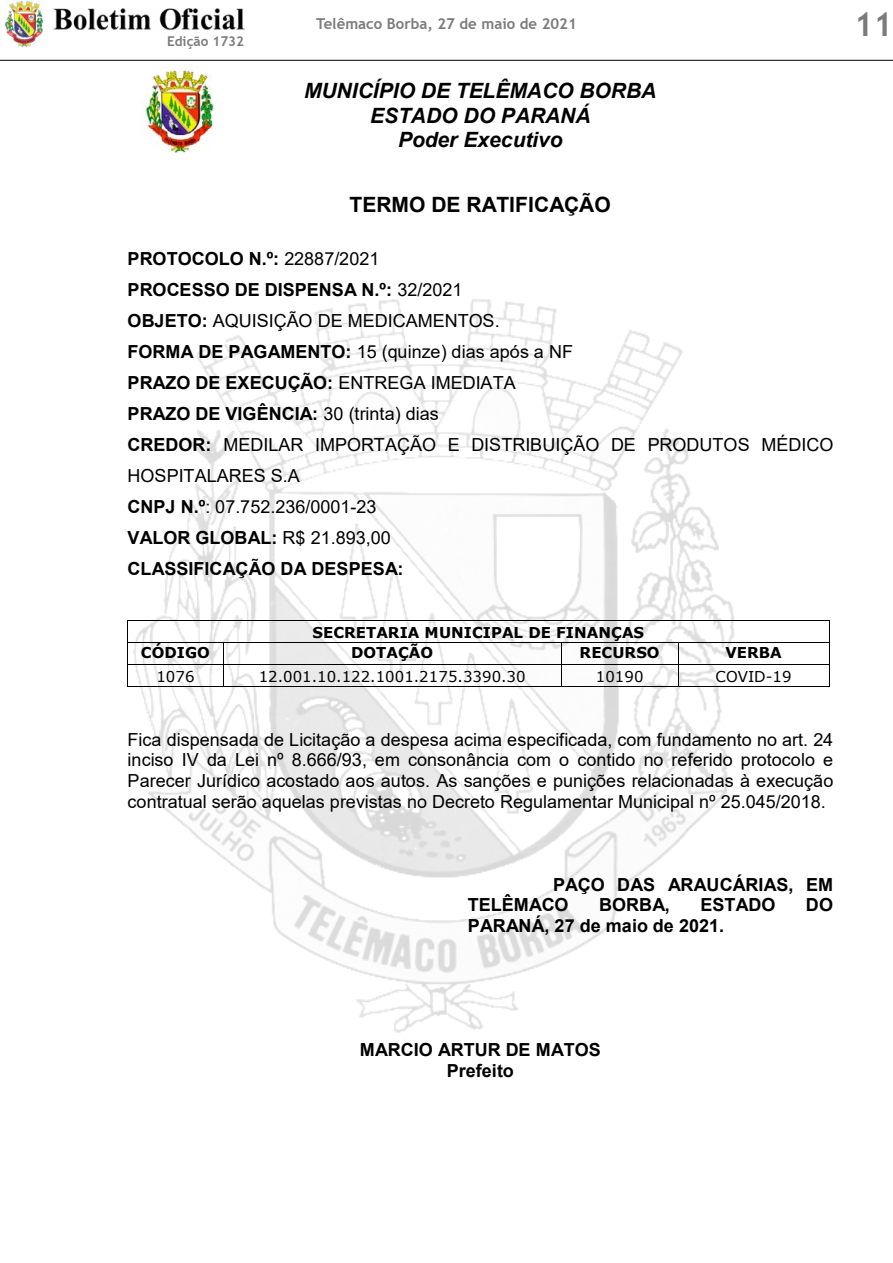
<style>
.page{position:relative;width:893px;height:1263px;background:#fff}
.page>*{position:absolute;margin:0;border:0;box-sizing:border-box;transform-origin:0 0}
.t1{font:700 33px "Trebuchet MS";color:#7c7b7b}
.t2{font:italic 700 21px/24.2px "Arial";letter-spacing:-.005em;color:#000;text-align:center}
.t3{font:700 21px "Arial";letter-spacing:-.005em;color:#000}
.t4{font:18px/31px "Arial";color:#000}
.t5{font:700 18px/20.7px "Arial";color:#000}
.t6{font:700 15px "Verdana";color:#000}
.t7{font:15px "Verdana";letter-spacing:.005em;color:#000}
.t8{font:700 15px "Trebuchet MS";color:#7c7b7b}
.t9{font:700 13.5px "Trebuchet MS";color:#7c7b7b}
.s1{font-weight:700}
</style>
<div class="page">
<img style="left:5px;top:1px;width:38px;height:46px">
<img style="left:53px;top:8px;width:191px;height:21px">
<hr style="left:0;top:60px;width:893px;height:1px;background:#000">
<img style="left:133px;top:299px;width:601px;height:734px">
<img style="left:142px;top:67px;width:72px;height:86px">
<hr style="left:128px;top:620px;width:701px;height:1px;background:#000">
<hr style="left:128px;top:642px;width:95px;height:1px;background:#000">
<hr style="left:224px;top:642px;width:337px;height:1px;background:#000">
<hr style="left:562px;top:642px;width:116px;height:1px;background:#000">
<hr style="left:679px;top:642px;width:150px;height:1px;background:#000">
<hr style="left:128px;top:664px;width:95px;height:1px;background:#000">
<hr style="left:224px;top:664px;width:337px;height:1px;background:#000">
<hr style="left:562px;top:664px;width:116px;height:1px;background:#000">
<hr style="left:679px;top:664px;width:150px;height:1px;background:#000">
<svg style="left:127px;top:620px;width:1px;height:67px"></svg>
<hr style="left:128px;top:686px;width:95px;height:1px;background:#000">
<svg style="left:223px;top:642px;width:1px;height:45px"></svg>
<hr style="left:224px;top:686px;width:337px;height:1px;background:#000">
<svg style="left:561px;top:642px;width:1px;height:45px"></svg>
<hr style="left:562px;top:686px;width:116px;height:1px;background:#000">
<svg style="left:678px;top:642px;width:1px;height:45px"></svg>
<hr style="left:679px;top:686px;width:150px;height:1px;background:#000">
<svg style="left:829px;top:620px;width:1px;height:67px"></svg>
<p class="t9" style="left:167px;top:33px;width:79px">Edição 1732</p>
<p class="t8" style="left:316px;top:14px;width:262px">Telêmaco Borba, 27 de maio de 2021</p>
<h1 class="t1" style="left:854px;top:3px;width:40px">11</h1>
<p class="t2" style="left:304px;top:79px;width:354px">MUNICÍPIO DE TELÊMACO BORBA<br>ESTADO DO PARANÁ<br>Poder Executivo</p>
<p class="t3" style="left:350px;top:190px;width:263px">TERMO DE RATIFICAÇÃO</p>
<p class="t4" style="left:128px;top:243px;width:707px"><span class="s1">PROTOCOLO N.º:</span> 22887/2021<br><span class="s1">PROCESSO DE DISPENSA N.º:</span> 32/2021<br><span class="s1">OBJETO:</span> AQUISIÇÃO DE MEDICAMENTOS.<br><span class="s1">FORMA DE PAGAMENTO:</span> 15 (quinze) dias após a NF<br><span class="s1">PRAZO DE EXECUÇÃO:</span> ENTREGA IMEDIATA<br><span class="s1">PRAZO DE VIGÊNCIA:</span> 30 (trinta) dias<br><span class="s1">CREDOR:</span> MEDILAR IMPORTAÇÃO E DISTRIBUIÇÃO DE PRODUTOS MÉDICO HOSPITALARES S.A<br><span class="s1">CNPJ N.º</span>: 07.752.236/0001-23<br><span class="s1">VALOR GLOBAL:</span> R$ 21.893,00<br><span class="s1">CLASSIFICAÇÃO DA DESPESA:</span></p>
<p class="t6" style="left:312px;top:622px;width:333px">SECRETARIA MUNICIPAL DE FINANÇAS</p>
<p class="t6" style="left:141px;top:642px;width:70px">CÓDIGO</p>
<p class="t6" style="left:351px;top:642px;width:84px">DOTAÇÃO</p>
<p class="t6" style="left:580px;top:642px;width:82px">RECURSO</p>
<p class="t6" style="left:725px;top:642px;width:58px">VERBA</p>
<p class="t7" style="left:156px;top:666px;width:40px">1076</p>
<p class="t7" style="left:259px;top:666px;width:268px">12.001.10.122.1001.2175.3390.30</p>
<p class="t7" style="left:596px;top:666px;width:49px">10190</p>
<p class="t7" style="left:716px;top:666px;width:78px">COVID-19</p>
<p class="t4" style="left:128px;top:729px;width:707px;line-height:20.7px;text-align:justify">Fica dispensada de Licitação a despesa acima especificada, com fundamento no art. 24 inciso IV da Lei nº 8.666/93, em consonância com o contido no referido protocolo e Parecer Jurídico acostado aos autos. As sanções e punições relacionadas à execução contratual serão aquelas previstas no Decreto Regulamentar Municipal nº 25.045/2018.</p>
<p class="t5" style="left:468px;top:874px;width:367px;text-indent:85px">PAÇO DAS ARAUCÁRIAS, EM<br>TELÊMACO</p>
<p class="t5" style="left:599px;top:895px;width:72px">BORBA,</p>
<p class="t5" style="left:700px;top:895px;width:77px">ESTADO</p>
<p class="t5" style="left:806px;top:895px;width:29px">DO</p>
<p class="t5" style="left:468px;top:915px;width:258px">PARANÁ, 27 de maio de 2021.</p>
<p class="t5" style="left:360px;top:1040px;width:242px;text-align:center">MARCIO ARTUR DE MATOS<br>Prefeito</p>
</div>
